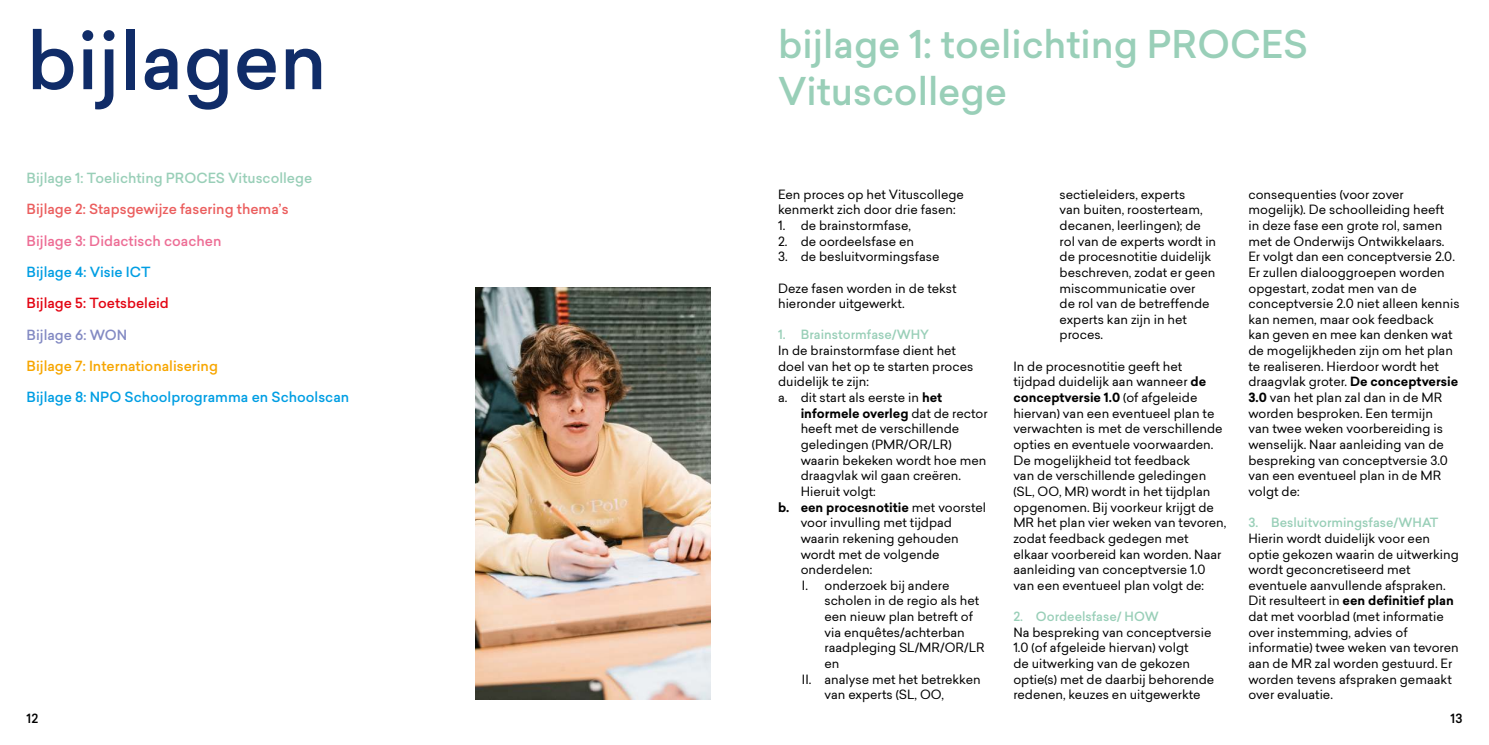
<style>
.page{position:relative;width:1489px;height:745px;background:#fff}
.page>*{position:absolute;margin:0;border:0;box-sizing:border-box;transform-origin:0 0}
.t1{font:500 77.5px "Sailec";color:#102c68}
.t2{font:500 37.5px/46.9px "Sailec";color:#99cfb8}
.t3{font:500 13.75px "Sailec";color:#009ee3}
.t4{font:500 13.75px "Sailec";color:#99cfb8}
.t5{font:500 13.75px "Sailec";color:#eb5e5e}
.t6{font:500 13.75px "Sailec";color:#f7a600}
.t7{font:500 13.75px "Sailec";color:#ed6d95}
.t8{font:500 13.75px "Sailec";color:#e30513}
.t9{font:500 13.75px "Sailec";color:#838ac3}
.t10{font:12.5px/15.6px "Sailec";color:#000}
.t11{font:500 12.5px "Sailec";color:#99cfb8}
.t12{font:700 12.5px "Sailec";color:#000}
.t13{font:500 12.5px "Sailec";color:#000}
.s1{font-weight:700}
.s2{font-weight:400}
</style>
<div class="page">
<img style="left:475px;top:287px;width:235px;height:411px">
<h1 class="t1" style="left:27px;top:28px;width:302px">bijlagen</h1>
<p class="t4" style="left:27px;top:172px;width:287px">Bijlage 1: Toelichting PROCES Vituscollege</p>
<p class="t5" style="left:27px;top:203px;width:263px">Bijlage 2: Stapsgewijze fasering thema’s</p>
<p class="t7" style="left:27px;top:235px;width:196px">Bijlage 3: Didactisch coachen</p>
<p class="t3" style="left:27px;top:266px;width:125px">Bijlage 4: Visie ICT</p>
<p class="t8" style="left:27px;top:297px;width:144px">Bijlage 5: Toetsbeleid</p>
<p class="t9" style="left:27px;top:328px;width:102px">Bijlage 6: WON</p>
<p class="t6" style="left:27px;top:360px;width:193px">Bijlage 7: Internationalisering</p>
<p class="t3" style="left:27px;top:391px;width:324px">Bijlage 8: NPO Schoolprogramma en Schoolscan</p>
<h2 class="t2" style="left:778px;top:25px;width:531px">bijlage 1: toelichting PROCES<br>Vituscollege</h2>
<p class="t10" style="left:778px;top:187px;width:187px">Een proces op het Vituscollege kenmerkt zich door drie fasen:</p>
<p class="t10" style="left:778px;top:219px;width:134px">1. de brainstormfase,</p>
<p class="t10" style="left:778px;top:234px;width:137px">2. de oordeelsfase en</p>
<p class="t10" style="left:778px;top:250px;width:163px">3. de besluitvormingsfase</p>
<p class="t10" style="left:778px;top:281px;width:180px">Deze fasen worden in de tekst hieronder uitgewerkt.</p>
<p class="t11" style="left:778px;top:329px;width:152px">1. Brainstormfase/WHY</p>
<p class="t10" style="left:778px;top:344px;width:197px">In de brainstormfase dient het doel van het op te starten proces duidelijk te zijn:<br>a. dit start als eerste in <span class="s1">het</span></p>
<p class="t12" style="left:800px;top:407px;width:188px">informele overleg <span class="s2">dat de rector</span></p>
<p class="t10" style="left:800px;top:422px;width:160px">heeft met de verschillende</p>
<p class="t10" style="left:800px;top:437px;width:152px">geledingen (PMR/OR/LR)</p>
<p class="t10" style="left:800px;top:453px;width:187px">waarin bekeken wordt hoe men</p>
<p class="t10" style="left:800px;top:469px;width:162px">draagvlak wil gaan creëren.</p>
<p class="t10" style="left:800px;top:484px;width:77px">Hieruit volgt:</p>
<p class="t12" style="left:778px;top:501px;width:209px">b. een procesnotitie <span class="s2">met voorstel</span></p>
<p class="t10" style="left:800px;top:516px;width:153px">voor invulling met tijdpad</p>
<p class="t10" style="left:800px;top:531px;width:160px">waarin rekening gehouden</p>
<p class="t10" style="left:800px;top:547px;width:140px">wordt met de volgende</p>
<p class="t10" style="left:800px;top:562px;width:73px">onderdelen:</p>
<p class="t10" style="left:802px;top:578px;width:149px">I. onderzoek bij andere</p>
<p class="t10" style="left:824px;top:594px;width:156px">scholen in de regio als het</p>
<p class="t10" style="left:824px;top:609px;width:150px">een nieuw plan betreft of</p>
<p class="t10" style="left:824px;top:625px;width:142px">via enquêtes/achterban</p>
<p class="t10" style="left:824px;top:641px;width:162px">raadpleging SL/MR/OR/LR</p>
<p class="t10" style="left:824px;top:656px;width:16px">en</p>
<p class="t10" style="left:802px;top:672px;width:180px">II. analyse met het betrekken</p>
<p class="t10" style="left:824px;top:687px;width:121px">van experts (SL, OO,</p>
<p class="t10" style="left:1059px;top:187px;width:158px">sectieleiders, experts<br>van buiten, roosterteam, decanen, leerlingen); de rol van de experts wordt in de procesnotitie duidelijk beschreven, zodat er geen miscommunicatie over<br>de rol van de betreffende experts kan zijn in het proces.</p>
<p class="t10" style="left:1013px;top:359px;width:214px">In de procesnotitie geeft het tijdpad duidelijk aan wanneer <span class="s1">de conceptversie 1.0</span> (of afgeleide hiervan) van een eventueel plan te verwachten is met de verschillende opties en eventuele voorwaarden.<br>De mogelijkheid tot feedback<br>van de verschillende geledingen (SL, OO, MR) wordt in het tijdplan opgenomen. Bij voorkeur krijgt de<br>MR het plan vier weken van tevoren, zodat feedback gedegen met elkaar voorbereid kan worden. Naar aanleiding van conceptversie 1.0 van een eventueel plan volgt de:</p>
<p class="t11" style="left:1013px;top:610px;width:147px">2. Oordeelsfase/ HOW</p>
<p class="t10" style="left:1013px;top:625px;width:202px">Na bespreking van conceptversie<br>1.0 (of afgeleide hiervan) volgt<br>de uitwerking van de gekozen optie(s) met de daarbij behorende redenen, keuzes en uitgewerkte</p>
<p class="t10" style="left:1248px;top:187px;width:213px">consequenties (voor zover mogelijk). De schoolleiding heeft<br>in deze fase een grote rol, samen met de Onderwijs Ontwikkelaars.<br>Er volgt dan een conceptversie 2.0.<br>Er zullen dialooggroepen worden opgestart, zodat men van de conceptversie 2.0 niet alleen kennis kan nemen, maar ook feedback<br>kan geven en mee kan denken wat de mogelijkheden zijn om het plan te realiseren. Hierdoor wordt het draagvlak groter. <span class="s1">De conceptversie<br>3.0</span> van het plan zal dan in de MR worden besproken. Een termijn<br>van twee weken voorbereiding is wenselijk. Naar aanleiding van de bespreking van conceptversie 3.0 van een eventueel plan in de MR volgt de:</p>
<p class="t11" style="left:1248px;top:517px;width:191px">3. Besluitvormingsfase/WHAT</p>
<p class="t10" style="left:1248px;top:531px;width:212px">Hierin wordt duidelijk voor een optie gekozen waarin de uitwerking wordt geconcretiseerd met eventuele aanvullende afspraken.<br>Dit resulteert in <span class="s1">een definitief plan </span>dat met voorblad (met informatie over instemming, advies of informatie) twee weken van tevoren aan de MR zal worden gestuurd. Er worden tevens afspraken gemaakt over evaluatie.</p>
<p class="t13" style="left:27px;top:712px;width:13px">12</p>
<p class="t13" style="left:1450px;top:712px;width:13px">13</p>
</div>
